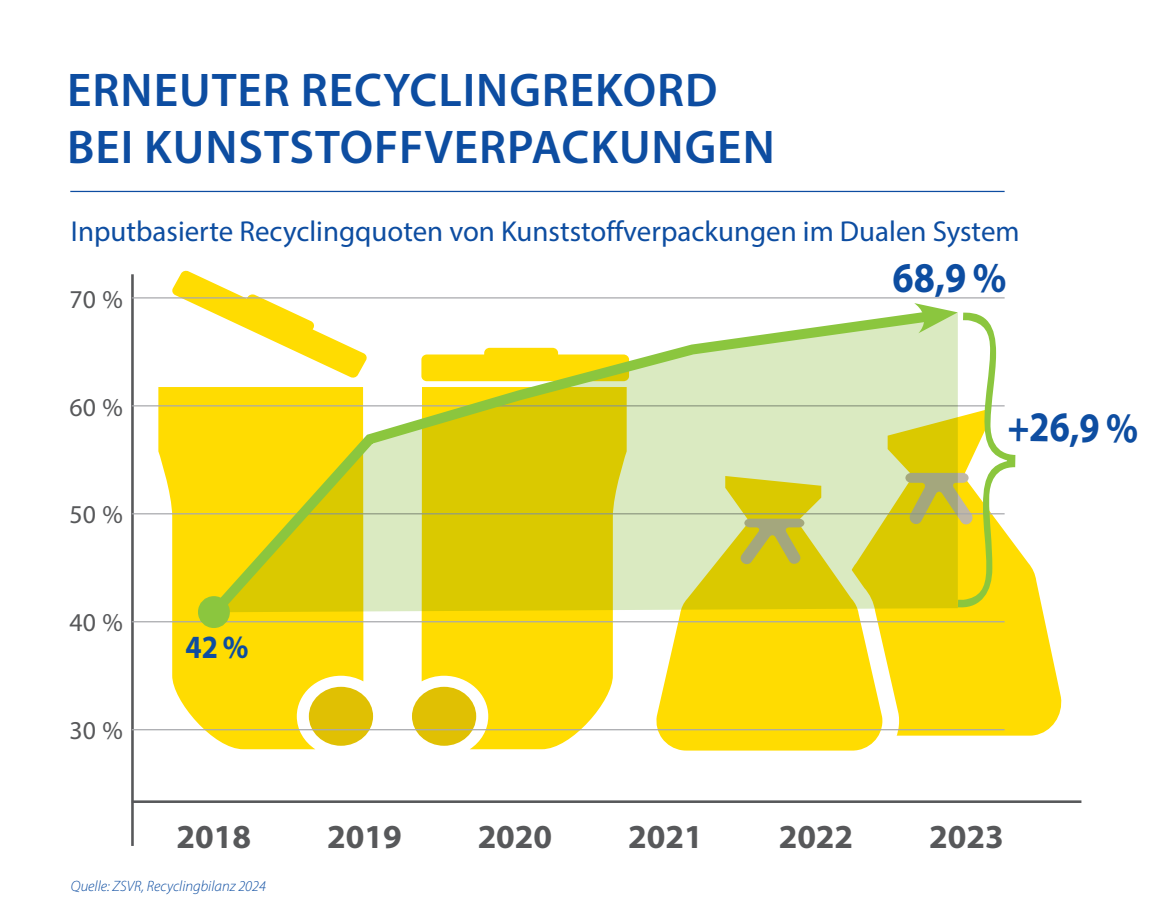
<style>
.page{position:relative;width:1163px;height:922px;background:#fff}
.page>*{position:absolute;margin:0;border:0;box-sizing:border-box;transform-origin:0 0}
.t1{font:600 47.5px/57.5px "Myriad Pro";letter-spacing:.02em;color:#0d4da1}
.t2{font:700 42.5px "Myriad Pro";color:#0d4da1;scale:.86 1}
.t3{font:700 42.5px "Myriad Pro";color:#0d4da1;scale:.9 1}
.t4{font:700 33.75px "Myriad Pro";color:#57585a}
.t5{font:700 32.5px "Myriad Pro";color:#0d4da1;scale:.9 1}
.t6{font:29px "Myriad Pro";color:#0d4da1}
.t7{font:25.75px "Myriad Pro";color:#57585a}
.t8{font:italic 300 15px "Myriad Pro";color:#0d4da1}
</style>
<div class="page">
<svg style="left:907px;top:545px;width:155px;height:190px;fill:#ffdc01"></svg>
<svg style="left:171px;top:270px;width:196px;height:37px"></svg>
<svg style="left:158px;top:387px;width:205px;height:362px;fill:#ffdc01"></svg>
<div style="left:309px;top:686px;width:64px;height:59px;background:#e0c003;border-radius:50%"></div>
<svg style="left:421px;top:626px;width:205px;height:123px;fill:#ffdc01"></svg>
<div style="left:412px;top:686px;width:64px;height:59px;background:#e0c003;border-radius:50%"></div>
<svg style="left:632px;top:626px;width:275px;height:125px"></svg>
<hr style="left:70px;top:191px;width:934px;height:1px;background:#0d4da1">
<hr style="left:131px;top:274px;width:3px;height:571px;background:#57585a">
<hr style="left:132px;top:800px;width:949px;height:2px;background:#57585a">
<hr style="left:132px;top:728px;width:872px;height:2px;background:#a8a9ad">
<hr style="left:132px;top:621px;width:872px;height:1px;background:#a8a9ad">
<hr style="left:132px;top:513px;width:872px;height:1px;background:#a8a9ad">
<hr style="left:132px;top:405px;width:872px;height:1px;background:#a8a9ad">
<hr style="left:132px;top:297px;width:872px;height:1px;background:#a8a9ad">
<svg style="left:200px;top:304px;width:744px;height:322px"></svg>
<svg style="left:887px;top:303px;width:128px;height:304px"></svg>
<div style="left:204px;top:602px;width:19px;height:19px;background:#8bc63e;border-radius:50%"></div>
<div style="left:198px;top:596px;width:32px;height:32px;border:13px solid #8bc63e;border-radius:50%"></div>
<h1 class="t1" style="left:67px;top:61px;width:709px">ERNEUTER RECYCLINGREKORD<br>BEI KUNSTSTOFFVERPACKUNGEN</h1>
<p class="t6" style="left:71px;top:220px;width:950px">Inputbasierte Recyclingquoten von Kunststoffverpackungen im Dualen System</p>
<p class="t7" style="left:70px;top:289px;width:55px">70 %</p>
<p class="t7" style="left:70px;top:397px;width:55px">60 %</p>
<p class="t7" style="left:70px;top:504px;width:55px">50 %</p>
<p class="t7" style="left:70px;top:612px;width:55px">40 %</p>
<p class="t7" style="left:70px;top:720px;width:55px">30 %</p>
<h2 class="t3" style="left:892px;top:262px;width:128px">68,9 %</h2>
<p class="t5" style="left:185px;top:634px;width:72px">42 %</p>
<h2 class="t2" style="left:1007px;top:411px;width:153px;rotate:1deg">+26,9 %</h2>
<p class="t4" style="left:177px;top:824px;width:76px">2018</p>
<p class="t4" style="left:778px;top:824px;width:76px">2022</p>
<p class="t4" style="left:929px;top:824px;width:76px">2023</p>
<p class="t4" style="left:327px;top:824px;width:76px">2019</p>
<p class="t4" style="left:477px;top:824px;width:76px">2020</p>
<p class="t4" style="left:628px;top:824px;width:76px">2021</p>
<p class="t8" style="left:71px;top:880px;width:197px">Quelle: ZSVR, Recyclingbilanz 2024</p>
</div>
